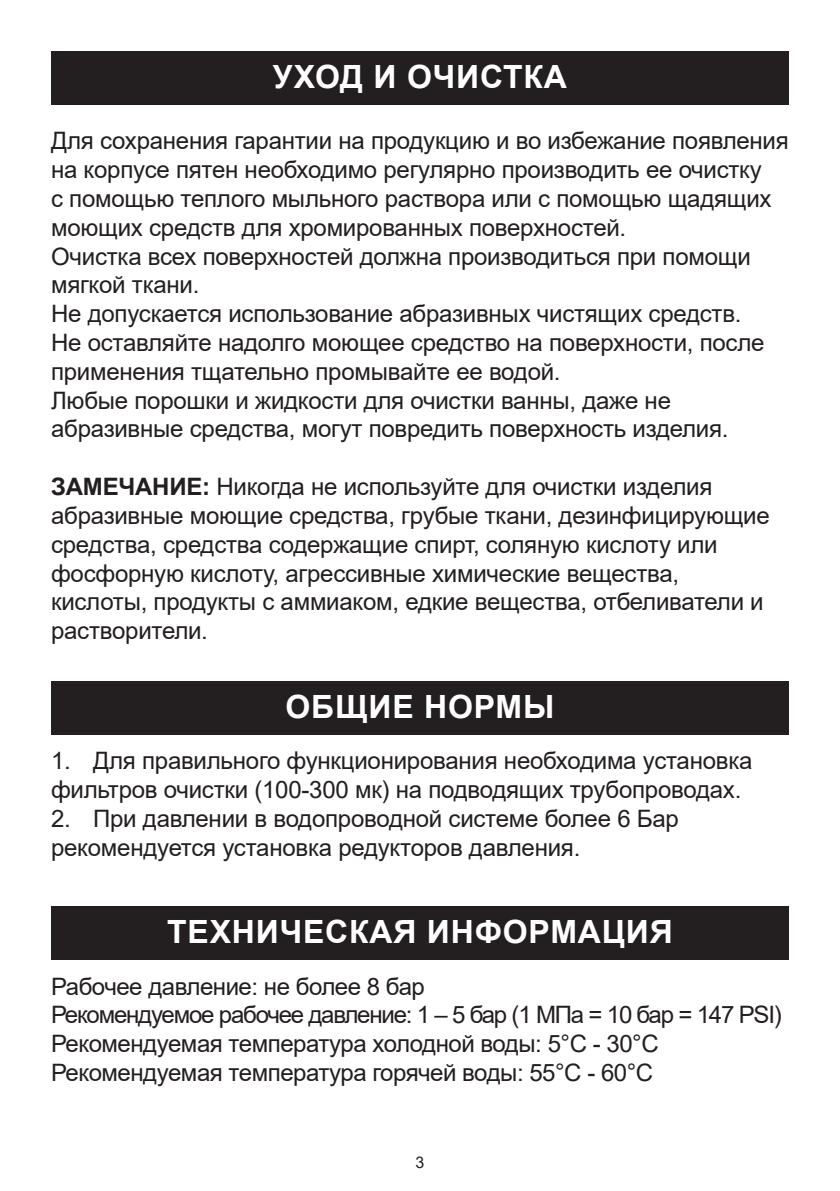
<style>
.page{position:relative;width:840px;height:1191px;background:#fff}
.page>*{position:absolute;margin:0;border:0;box-sizing:border-box;transform-origin:0 0}
.t1{font:700 32px "Arial";letter-spacing:.025em;color:#fff}
.t2{font:24px/28.8px "Arial";letter-spacing:-.01em;color:#231f20}
.t3{font:16px "Arial";color:#231f20}
.s1{font-weight:700}
</style>
<div class="page">
<div style="left:51px;top:51px;width:737px;height:54px;background:#231f20"></div>
<div style="left:51px;top:681px;width:737px;height:54px;background:#231f20"></div>
<div style="left:51px;top:906px;width:737px;height:54px;background:#231f20"></div>
<h1 class="t1" style="left:273px;top:54px;width:295px">УХОД И ОЧИСТКА</h1>
<p class="t2" style="left:51px;top:126px;width:738px">Для сохранения гарантии на продукцию и во избежание появления на корпусе пятен необходимо регулярно производить ее очистку<br>с помощью теплого мыльного раствора или с помощью щадящих моющих средств для хромированных поверхностей.<br>Очистка всех поверхностей должна производиться при помощи мягкой ткани.<br>Не допускается использование абразивных чистящих средств.<br>Не оставляйте надолго моющее средство на поверхности, после применения тщательно промывайте ее водой.<br>Любые порошки и жидкости для очистки ванны, даже не абразивные средства, могут повредить поверхность изделия.</p>
<p class="t2" style="left:51px;top:472px;width:719px"><span class="s1">ЗАМЕЧАНИЕ:</span> Никогда не используйте для очистки изделия абразивные моющие средства, грубые ткани, дезинфицирующие средства, средства содержащие спирт, соляную кислоту или фосфорную кислоту, агрессивные химические вещества, кислоты, продукты с аммиаком, едкие вещества, отбеливатели и растворители.</p>
<h1 class="t1" style="left:285px;top:684px;width:270px">ОБЩИЕ НОРМЫ</h1>
<p class="t2" style="left:51px;top:746px;width:702px">1. Для правильного функционирования необходима установка фильтров очистки (100-300 мк) на подводящих трубопроводах.</p>
<p class="t2" style="left:51px;top:804px;width:629px">2. При давлении в водопроводной системе более 6 Бар рекомендуется установка редукторов давления.</p>
<h1 class="t1" style="left:167px;top:909px;width:507px">ТЕХНИЧЕСКАЯ ИНФОРМАЦИЯ</h1>
<p class="t2" style="left:51px;top:971px;width:731px">Рабочее давление: не более 8 бар<br>Рекомендуемое рабочее давление: 1 – 5 бар (1 МПа = 10 бар = 147 PSI)<br>Рекомендуемая температура холодной воды: 5°С - 30°С Рекомендуемая температура горячей воды: 55°С - 60°С</p>
<p class="t3" style="left:415px;top:1151px;width:10px">3</p>
</div>
